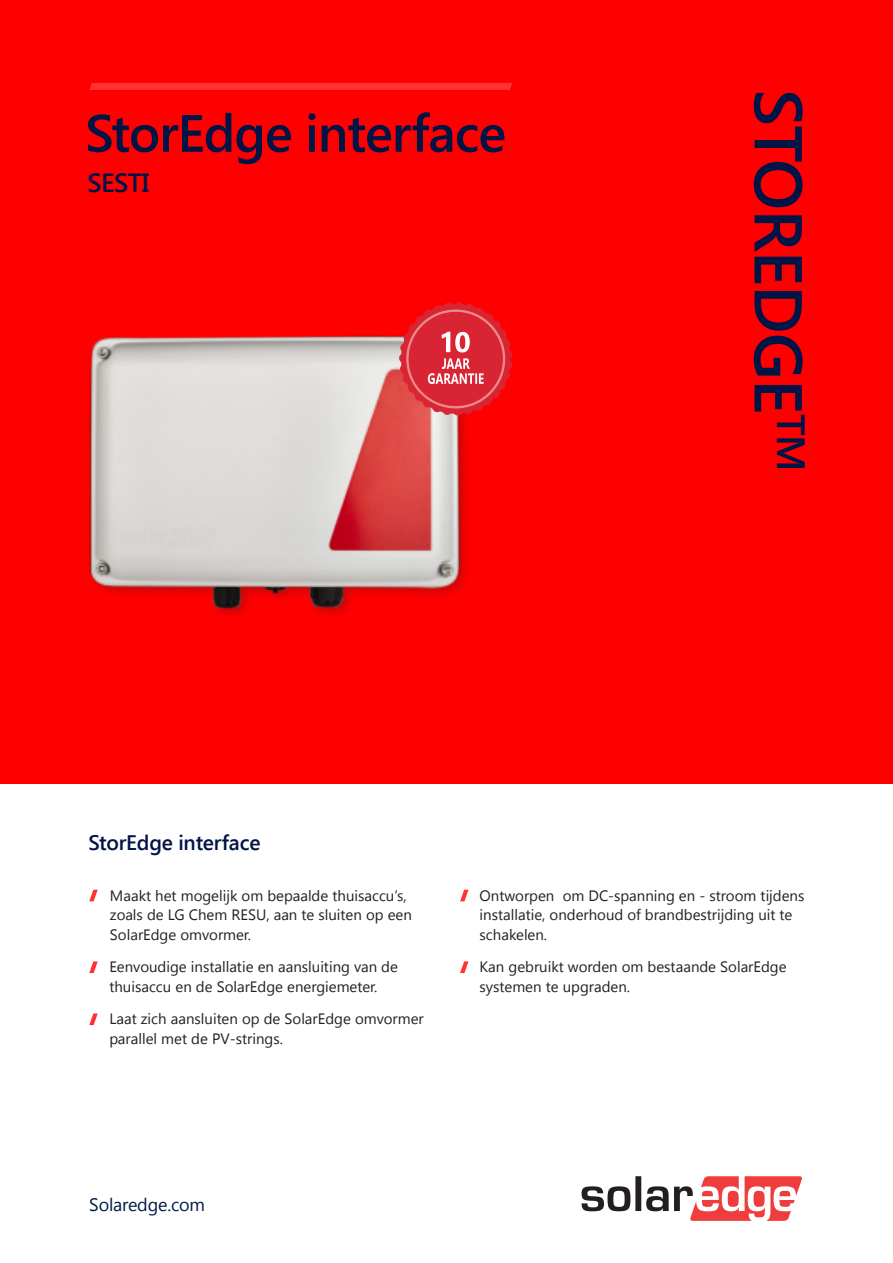
<style>
.page{position:relative;width:893px;height:1263px;background:#fff}
.page>*{position:absolute;margin:0;border:0;box-sizing:border-box;transform-origin:0 0}
.t1{font:600 67.5px "Segoe UI";letter-spacing:-.01em;color:#001446}
.t2{font:600 52.5px "Segoe UI";letter-spacing:-.02em;color:#001446}
.t3{font:600 26.25px "Segoe UI";letter-spacing:-.02em;color:#001446}
.t4{font:600 21px "Segoe UI";letter-spacing:-.01em;color:#001446}
.t5{font:18px "Segoe UI";letter-spacing:-.01em;color:#001945}
.t6{font:15px/19.6px "Segoe UI";color:#231f20}
</style>
<div class="page">
<div style="left:0;top:0;width:893px;height:1249px;background:#f00"></div>
<div style="left:0;top:784px;width:893px;height:479px;background:#fff"></div>
<div style="left:89px;top:83px;width:423px;height:7px;background:#ff3232"></div>
<svg style="left:89px;top:890px;width:9px;height:11px"></svg>
<svg style="left:460px;top:961px;width:8px;height:12px"></svg>
<svg style="left:460px;top:890px;width:8px;height:11px"></svg>
<svg style="left:89px;top:961px;width:9px;height:12px"></svg>
<svg style="left:89px;top:1013px;width:9px;height:12px"></svg>
<img style="left:89px;top:335px;width:378px;height:281px">
<svg style="left:582px;top:1176px;width:220px;height:45px"></svg>
<svg style="left:399px;top:302px;width:114px;height:113px"></svg>
<h2 class="t2" style="left:85px;top:112px;width:422px">StorEdge interface</h2>
<h3 class="t3" style="left:87px;top:172px;width:64px">SESTI</h3>
<h1 class="t1" style="left:805px;top:89px;width:383px;rotate:90deg">STOREDGE<sup>TM</sup></h1>
<h3 class="t4" style="left:89px;top:834px;width:173px">StorEdge interface</h3>
<p class="t6" style="left:110px;top:887px;width:303px">Maakt het mogelijk om bepaalde thuisaccu’s, zoals de LG Chem RESU, aan te sluiten op een<br>SolarEdge omvormer.</p>
<p class="t6" style="left:109px;top:959px;width:290px">Eenvoudige installatie en aansluiting van de thuisaccu en de SolarEdge energiemeter.</p>
<p class="t6" style="left:109px;top:1011px;width:316px">Laat zich aansluiten op de SolarEdge omvormer parallel met de PV-strings.</p>
<p class="t6" style="left:480px;top:887px;width:326px">Ontworpen om DC-spanning en - stroom tijdens installatie, onderhoud of brandbestrijding uit te schakelen.</p>
<p class="t6" style="left:480px;top:959px;width:308px">Kan gebruikt worden om bestaande SolarEdge systemen te upgraden.</p>
<p class="t5" style="left:89px;top:1198px;width:117px">Solaredge.com</p>
</div>
